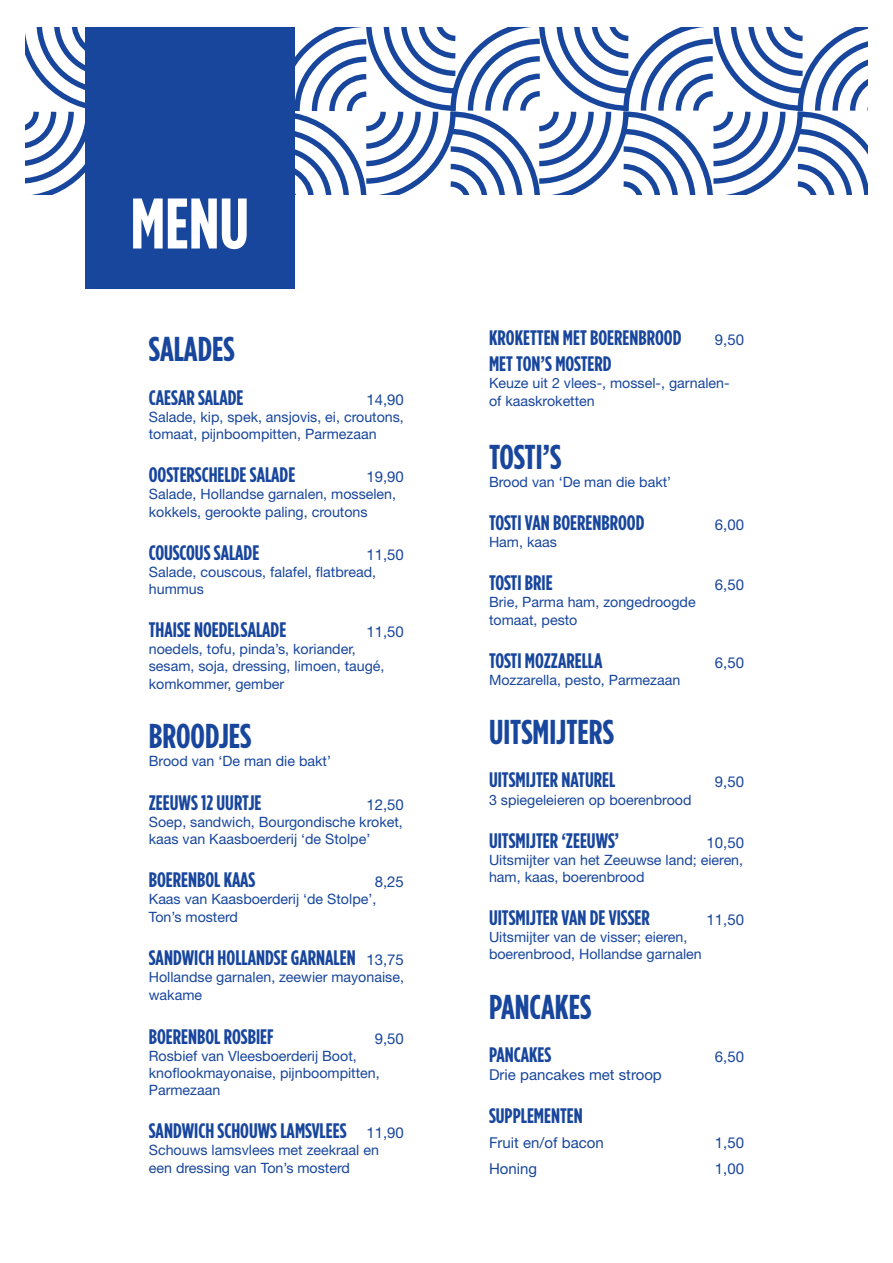
<style>
.page{position:relative;width:893px;height:1263px;background:#fff}
.page>*{position:absolute;margin:0;border:0;box-sizing:border-box;transform-origin:0 0}
.t1{font:700 71.4px "Gotham Condensed";color:#fff}
.t2{font:700 34.5px "Gotham Condensed";color:#18469d}
.t3{font:700 21px "Gotham Condensed";color:#18469d}
.t4{font:15px "Helvetica Neue LT Std";color:#18469d}
.t5{font:14.25px/17.1px "Helvetica Neue LT Std";color:#18469d}
.s1{font-family:"Helvetica Neue LT Std";font-weight:400;font-size:15px}
</style>
<div class="page">
<svg style="left:26px;top:28px;width:841px;height:166px"></svg>
<div style="left:85px;top:28px;width:210px;height:261px;background:#18469d"></div>
<h1 class="t1" style="left:131px;top:182px;width:120px">MENU</h1>
<h2 class="t2" style="left:149px;top:329px;width:87px">SALADES</h2>
<h3 class="t3" style="left:149px;top:385px;width:96px">CAESAR SALADE</h3>
<p class="t4" style="left:366px;top:390px;width:39px">14,90</p>
<p class="t5" style="left:149px;top:408px;width:257px">Salade, kip, spek, ansjovis, ei, croutons, tomaat, pijnboompitten, Parmezaan</p>
<h3 class="t3" style="left:149px;top:462px;width:148px">OOSTERSCHELDE SALADE</h3>
<p class="t4" style="left:366px;top:468px;width:39px">19,90</p>
<p class="t5" style="left:149px;top:485px;width:249px;line-height:18px">Salade, Hollandse garnalen, mosselen, kokkels, gerookte paling, croutons</p>
<h3 class="t3" style="left:149px;top:540px;width:112px">COUSCOUS SALADE</h3>
<p class="t4" style="left:366px;top:546px;width:39px">11,50</p>
<p class="t5" style="left:149px;top:563px;width:229px">Salade, couscous, falafel, flatbread, hummus</p>
<h3 class="t3" style="left:149px;top:617px;width:139px">THAISE NOEDELSALADE</h3>
<p class="t4" style="left:366px;top:622px;width:39px">11,50</p>
<p class="t5" style="left:149px;top:640px;width:237px;line-height:17.5px">noedels, tofu, pinda’s, koriander, sesam, soja, dressing, limoen, taugé, komkommer, gember</p>
<h2 class="t2" style="left:149px;top:716px;width:104px">BROODJES</h2>
<p class="t5" style="left:149px;top:752px;width:184px">Brood van ‘De man die bakt’</p>
<h3 class="t3" style="left:149px;top:790px;width:114px">ZEEUWS 12 UURTJE</h3>
<p class="t4" style="left:366px;top:795px;width:39px">12,50</p>
<p class="t5" style="left:149px;top:813px;width:256px">Soep, sandwich, Bourgondische kroket, kaas van Kaasboerderij ‘de Stolpe’</p>
<h3 class="t3" style="left:149px;top:867px;width:108px">BOERENBOL KAAS</h3>
<p class="t4" style="left:375px;top:873px;width:31px">8,25</p>
<p class="t5" style="left:149px;top:890px;width:229px;line-height:18px">Kaas van Kaasboerderij ‘de Stolpe’,<br>Ton’s mosterd</p>
<h3 class="t3" style="left:149px;top:945px;width:257px">SANDWICH HOLLANDSE GARNALEN <span class="s1">13,75</span></h3>
<p class="t5" style="left:149px;top:968px;width:257px;line-height:18px">Hollandse garnalen, zeewier mayonaise, wakame</p>
<h3 class="t3" style="left:149px;top:1024px;width:126px">BOERENBOL ROSBIEF</h3>
<p class="t4" style="left:375px;top:1029px;width:31px">9,50</p>
<p class="t5" style="left:149px;top:1047px;width:232px">Rosbief van Vleesboerderij Boot, knoflookmayonaise, pijnboompitten,<br>Parmezaan</p>
<h3 class="t3" style="left:149px;top:1118px;width:257px">SANDWICH SCHOUWS LAMSVLEES <span class="s1">11,90</span></h3>
<p class="t5" style="left:149px;top:1141px;width:232px;line-height:18px">Schouws lamsvlees met zeekraal en een dressing van Ton’s mosterd</p>
<h3 class="t3" style="left:489px;top:326px;width:194px">KROKETTEN MET BOERENBROOD</h3>
<p class="t4" style="left:715px;top:331px;width:31px">9,50</p>
<h3 class="t3" style="left:489px;top:351px;width:124px">MET TON’S MOSTERD</h3>
<p class="t5" style="left:489px;top:373px;width:242px;line-height:18px">Keuze uit 2 vlees-, mossel-, garnalen&shy;of kaaskroketten</p>
<h2 class="t2" style="left:489px;top:436px;width:74px">TOSTI’S</h2>
<p class="t5" style="left:489px;top:473px;width:184px">Brood van ‘De man die bakt’</p>
<h3 class="t3" style="left:489px;top:510px;width:157px">TOSTI VAN BOERENBROOD</h3>
<p class="t4" style="left:715px;top:516px;width:31px">6,00</p>
<p class="t5" style="left:489px;top:533px;width:69px">Ham, kaas</p>
<h3 class="t3" style="left:489px;top:571px;width:65px">TOSTI BRIE</h3>
<p class="t4" style="left:715px;top:576px;width:31px">6,50</p>
<p class="t5" style="left:489px;top:594px;width:208px">Brie, Parma ham, zongedroogde tomaat, pesto</p>
<h3 class="t3" style="left:489px;top:648px;width:115px">TOSTI MOZZARELLA</h3>
<p class="t4" style="left:715px;top:653px;width:31px">6,50</p>
<p class="t5" style="left:489px;top:671px;width:193px">Mozzarella, pesto, Parmezaan</p>
<h2 class="t2" style="left:489px;top:712px;width:126px">UITSMIJTERS</h2>
<h3 class="t3" style="left:489px;top:768px;width:128px">UITSMIJTER NATUREL</h3>
<p class="t4" style="left:715px;top:773px;width:31px">9,50</p>
<p class="t5" style="left:489px;top:791px;width:204px">3 spiegeleieren op boerenbrood</p>
<h3 class="t3" style="left:489px;top:828px;width:132px">UITSMIJTER ‘ZEEUWS’</h3>
<p class="t4" style="left:707px;top:833px;width:39px">10,50</p>
<p class="t5" style="left:489px;top:851px;width:256px">Uitsmijter van het Zeeuwse land; eieren, ham, kaas, boerenbrood</p>
<h3 class="t3" style="left:489px;top:905px;width:162px">UITSMIJTER VAN DE VISSER</h3>
<p class="t4" style="left:707px;top:911px;width:39px">11,50</p>
<p class="t5" style="left:489px;top:928px;width:214px">Uitsmijter van de visser; eieren, boerenbrood, Hollandse garnalen</p>
<h2 class="t2" style="left:489px;top:986px;width:104px">PANCAKES</h2>
<h3 class="t3" style="left:489px;top:1042px;width:64px">PANCAKES</h3>
<p class="t4" style="left:715px;top:1048px;width:31px">6,50</p>
<p class="t4" style="left:489px;top:1066px;width:174px">Drie pancakes met stroop</p>
<h3 class="t3" style="left:489px;top:1103px;width:95px">SUPPLEMENTEN</h3>
<p class="t4" style="left:489px;top:1134px;width:116px">Fruit en/of bacon</p>
<p class="t4" style="left:715px;top:1134px;width:31px">1,50</p>
<p class="t4" style="left:489px;top:1159px;width:50px">Honing</p>
<p class="t4" style="left:715px;top:1159px;width:31px">1,00</p>
</div>
